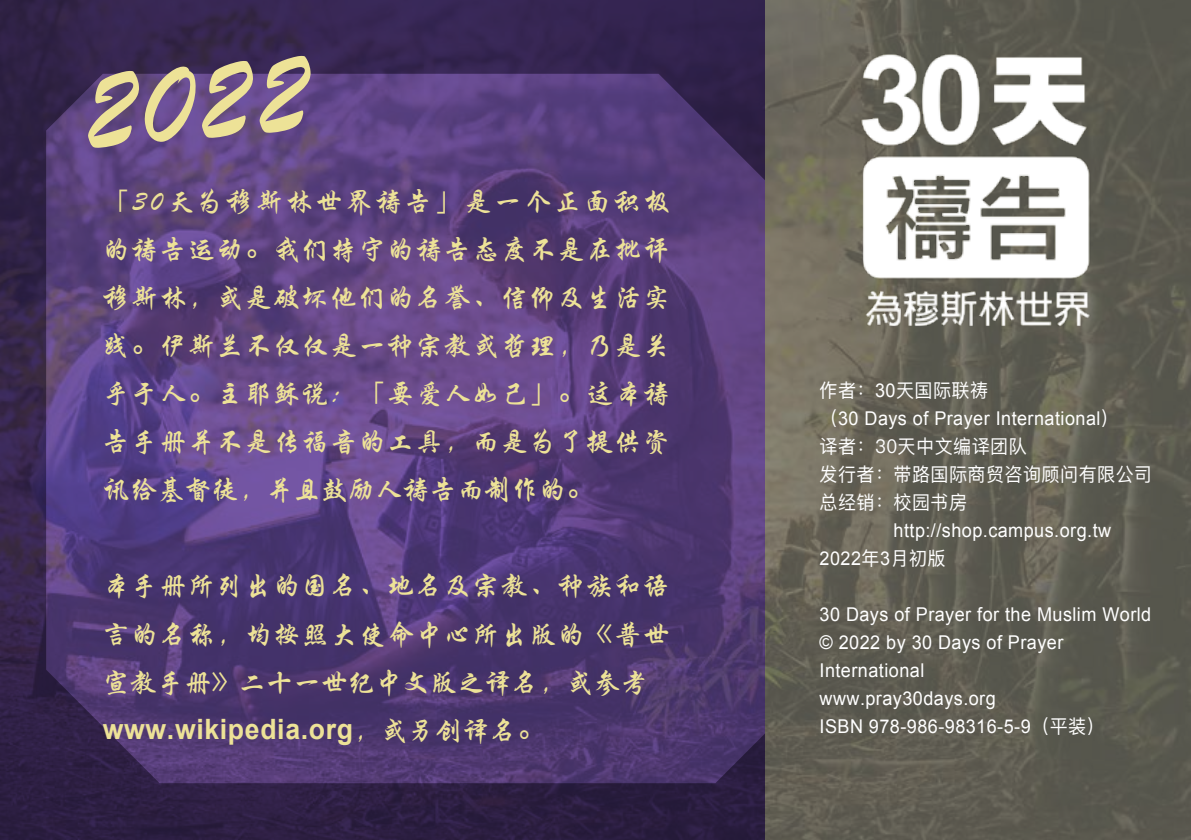
<style>
.page{position:relative;width:1191px;height:840px;background:#fff}
.page>*{position:absolute;margin:0;border:0;box-sizing:border-box;transform-origin:0 0}
.t1{font:700 120px "ST Xingkai SC";color:#ede297;scale:.95 1}
.t2{font:700 28px/48px "ST Xingkai SC";letter-spacing:.07em;color:#ede297;text-align:justify;scale:.95 1}
.t3{font:700 28px "Arial";letter-spacing:.025em;color:#ede297;scale:.95 1}
.t4{font:19px/28px "Arial";letter-spacing:.025em;color:#fff;scale:.95 1}
.t5{font:19px/28px "Ping Fang SC";letter-spacing:.025em;color:#fff;scale:.95 1}
.s1{font-family:"ST Xingkai SC"}
.s2{font-family:"Arial"}
.s3{font-family:"Ping Fang SC"}
</style>
<div class="page">
<img style="left:0;top:0;width:1191px;height:839px">
<h1 class="t1" style="left:79px;top:34px;width:241px;rotate:-5deg">2022</h1>
<p class="t2" style="left:103px;top:179px;width:598px">「30天为穆斯林世界祷告」是一个正面积极的祷告运动。我们持守的祷告态度不是在批评穆斯林，或是破坏他们的名誉、信仰及生活实践。伊斯兰不仅仅是一种宗教或哲理，乃是关乎于人。主耶稣说：「要爱人如己」。这本祷告手册并不是传福音的工具，而是为了提供资讯给基督徒，并且鼓励人祷告而制作的。</p>
<p class="t2" style="left:103px;top:563px;width:598px">本手册所列出的国名、地名及宗教、种族和语言的名称，均按照大使命中心所出版的《普世宣教手册》二十一世纪中文版之译名，或参考</p>
<p class="t3" style="left:103px;top:709px;width:466px">www.wikipedia.org<span class="s1">，或另创译名。</span></p>
<p class="t5" style="left:819px;top:375px;width:179px">作者：<span class="s2">30</span>天国际联祷</p>
<p class="t4" style="left:819px;top:404px;width:317px"><span class="s3">（</span>30 Days of Prayer International<span class="s3">）</span></p>
<p class="t5" style="left:819px;top:431px;width:352px">译者：30天中文编译团队<br>发行者：带路国际商贸咨询顾问有限公司总经销：校园书房</p>
<p class="t4" style="left:819px;top:516px;width:308px;text-indent:74px">http://shop.campus.org.tw<br>2022<span class="s3">年</span>3<span class="s3">月初版</span></p>
<p class="t4" style="left:819px;top:600px;width:351px">30 Days of Prayer for the Muslim World © 2022 by 30 Days of Prayer<br>International<br>www.pray30days.org<br>ISBN 978-986-98316-5-9<span class="s3">（平装）</span></p>
</div>
